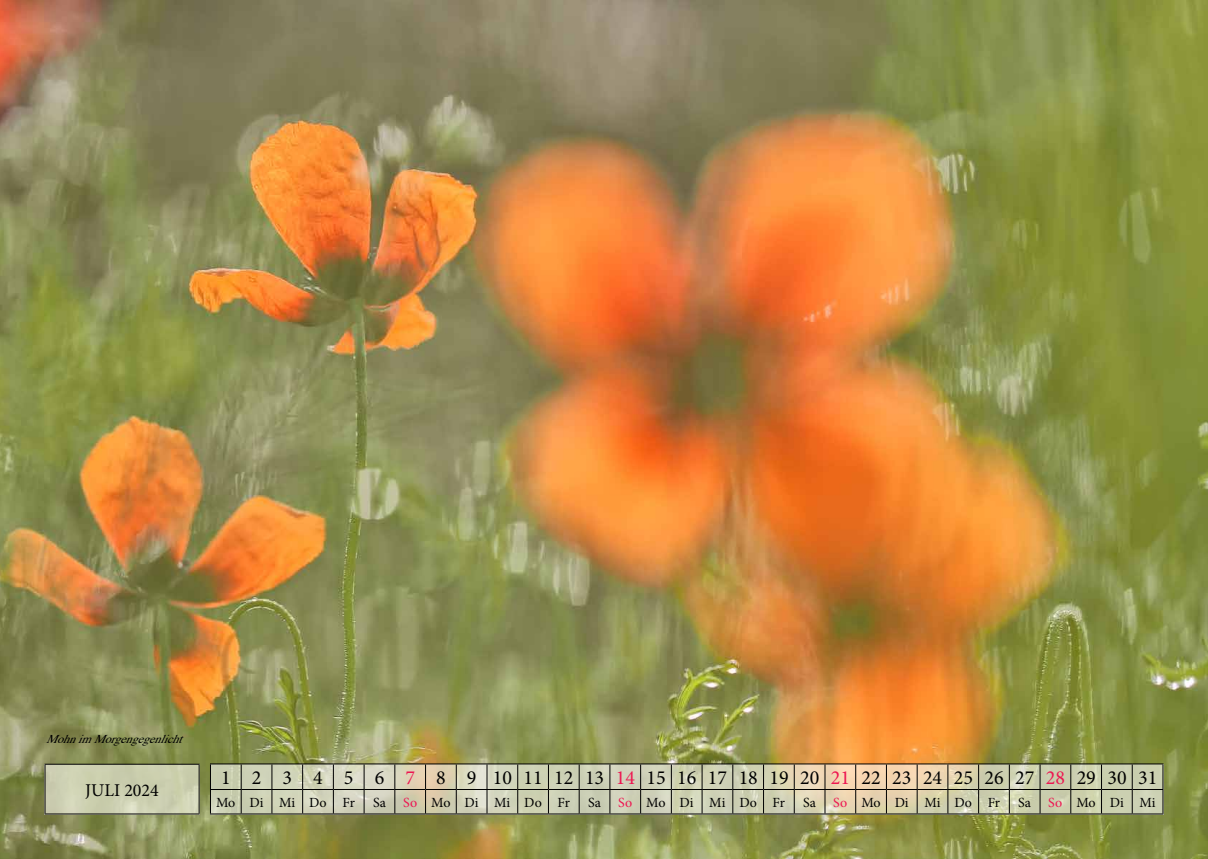
<style>
.page{position:relative;width:1208px;height:859px;background:#fff}
.page>*{position:absolute;margin:0;border:0;box-sizing:border-box;transform-origin:0 0}
.t1{font:20px "Minion Pro";color:#000}
.t2{font:18px "Minion Pro";color:#000}
.t3{font:14px "Minion Pro";color:#000}
.t4{font:italic 12px "Times";color:#000}
.s1{color:#ed1651}
</style>
<div class="page">
<img style="left:0;top:0;width:1208px;height:859px">
<svg style="left:211px;top:764px;width:951px;height:49px;background:#d0ceb1"></svg>
<div style="left:45px;top:764px;width:155px;height:50px;background:#cccfb0"></div>
<hr style="left:210px;top:763px;width:31px;height:1px;background:#000">
<hr style="left:241px;top:763px;width:31px;height:1px;background:#000">
<hr style="left:272px;top:763px;width:31px;height:1px;background:#000">
<hr style="left:303px;top:763px;width:30px;height:1px;background:#000">
<hr style="left:333px;top:763px;width:31px;height:1px;background:#000">
<hr style="left:364px;top:763px;width:31px;height:1px;background:#000">
<hr style="left:395px;top:763px;width:30px;height:1px;background:#000">
<hr style="left:425px;top:763px;width:31px;height:1px;background:#000">
<hr style="left:456px;top:763px;width:31px;height:1px;background:#000">
<hr style="left:487px;top:763px;width:31px;height:1px;background:#000">
<hr style="left:518px;top:763px;width:30px;height:1px;background:#000">
<hr style="left:548px;top:763px;width:31px;height:1px;background:#000">
<hr style="left:579px;top:763px;width:31px;height:1px;background:#000">
<hr style="left:610px;top:763px;width:30px;height:1px;background:#000">
<hr style="left:640px;top:763px;width:31px;height:1px;background:#000">
<hr style="left:671px;top:763px;width:31px;height:1px;background:#000">
<hr style="left:702px;top:763px;width:31px;height:1px;background:#000">
<hr style="left:733px;top:763px;width:30px;height:1px;background:#000">
<hr style="left:763px;top:763px;width:31px;height:1px;background:#000">
<hr style="left:794px;top:763px;width:31px;height:1px;background:#000">
<hr style="left:825px;top:763px;width:30px;height:1px;background:#000">
<hr style="left:855px;top:763px;width:31px;height:1px;background:#000">
<hr style="left:886px;top:763px;width:31px;height:1px;background:#000">
<hr style="left:917px;top:763px;width:31px;height:1px;background:#000">
<hr style="left:948px;top:763px;width:30px;height:1px;background:#000">
<hr style="left:978px;top:763px;width:31px;height:1px;background:#000">
<hr style="left:1009px;top:763px;width:31px;height:1px;background:#000">
<hr style="left:1040px;top:763px;width:30px;height:1px;background:#000">
<hr style="left:1070px;top:763px;width:31px;height:1px;background:#000">
<hr style="left:1101px;top:763px;width:31px;height:1px;background:#000">
<hr style="left:1132px;top:763px;width:31px;height:1px;background:#000">
<hr style="left:210px;top:789px;width:31px;height:1px;background:#000">
<svg style="left:210px;top:764px;width:1px;height:49px"></svg>
<hr style="left:241px;top:789px;width:31px;height:1px;background:#000">
<svg style="left:241px;top:764px;width:1px;height:49px"></svg>
<hr style="left:272px;top:789px;width:31px;height:1px;background:#000">
<svg style="left:271px;top:764px;width:1px;height:49px"></svg>
<hr style="left:303px;top:789px;width:30px;height:1px;background:#000">
<svg style="left:302px;top:764px;width:1px;height:49px"></svg>
<hr style="left:333px;top:789px;width:31px;height:1px;background:#000">
<svg style="left:333px;top:764px;width:1px;height:49px"></svg>
<hr style="left:364px;top:789px;width:31px;height:1px;background:#000">
<svg style="left:363px;top:764px;width:1px;height:49px"></svg>
<hr style="left:395px;top:789px;width:30px;height:1px;background:#000">
<svg style="left:394px;top:764px;width:1px;height:49px"></svg>
<hr style="left:425px;top:789px;width:31px;height:1px;background:#000">
<svg style="left:425px;top:764px;width:1px;height:49px"></svg>
<hr style="left:456px;top:789px;width:31px;height:1px;background:#000">
<svg style="left:456px;top:764px;width:1px;height:49px"></svg>
<hr style="left:487px;top:789px;width:31px;height:1px;background:#000">
<svg style="left:486px;top:764px;width:1px;height:49px"></svg>
<hr style="left:518px;top:789px;width:30px;height:1px;background:#000">
<svg style="left:517px;top:764px;width:1px;height:49px"></svg>
<hr style="left:548px;top:789px;width:31px;height:1px;background:#000">
<svg style="left:548px;top:764px;width:1px;height:49px"></svg>
<hr style="left:579px;top:789px;width:31px;height:1px;background:#000">
<svg style="left:578px;top:764px;width:1px;height:49px"></svg>
<hr style="left:610px;top:789px;width:30px;height:1px;background:#000">
<svg style="left:609px;top:764px;width:1px;height:49px"></svg>
<hr style="left:640px;top:789px;width:31px;height:1px;background:#000">
<svg style="left:640px;top:764px;width:1px;height:49px"></svg>
<hr style="left:671px;top:789px;width:31px;height:1px;background:#000">
<svg style="left:671px;top:764px;width:1px;height:49px"></svg>
<hr style="left:702px;top:789px;width:31px;height:1px;background:#000">
<svg style="left:701px;top:764px;width:1px;height:49px"></svg>
<hr style="left:733px;top:789px;width:30px;height:1px;background:#000">
<svg style="left:732px;top:764px;width:1px;height:49px"></svg>
<hr style="left:763px;top:789px;width:31px;height:1px;background:#000">
<svg style="left:763px;top:764px;width:1px;height:49px"></svg>
<hr style="left:794px;top:789px;width:31px;height:1px;background:#000">
<svg style="left:793px;top:764px;width:1px;height:49px"></svg>
<hr style="left:825px;top:789px;width:30px;height:1px;background:#000">
<svg style="left:824px;top:764px;width:1px;height:49px"></svg>
<hr style="left:855px;top:789px;width:31px;height:1px;background:#000">
<svg style="left:855px;top:764px;width:1px;height:49px"></svg>
<hr style="left:886px;top:789px;width:31px;height:1px;background:#000">
<svg style="left:886px;top:764px;width:1px;height:49px"></svg>
<hr style="left:917px;top:789px;width:31px;height:1px;background:#000">
<svg style="left:916px;top:764px;width:1px;height:49px"></svg>
<hr style="left:948px;top:789px;width:30px;height:1px;background:#000">
<svg style="left:947px;top:764px;width:1px;height:49px"></svg>
<hr style="left:978px;top:789px;width:31px;height:1px;background:#000">
<svg style="left:978px;top:764px;width:1px;height:49px"></svg>
<hr style="left:1009px;top:789px;width:31px;height:1px;background:#000">
<svg style="left:1008px;top:764px;width:1px;height:49px"></svg>
<hr style="left:1040px;top:789px;width:30px;height:1px;background:#000">
<svg style="left:1039px;top:764px;width:1px;height:49px"></svg>
<hr style="left:1070px;top:789px;width:31px;height:1px;background:#000">
<svg style="left:1070px;top:764px;width:1px;height:49px"></svg>
<hr style="left:1101px;top:789px;width:31px;height:1px;background:#000">
<svg style="left:1101px;top:764px;width:1px;height:49px"></svg>
<hr style="left:1132px;top:789px;width:31px;height:1px;background:#000">
<svg style="left:1131px;top:764px;width:1px;height:49px"></svg>
<svg style="left:1162px;top:764px;width:1px;height:49px"></svg>
<hr style="left:210px;top:813px;width:31px;height:1px;background:#000">
<hr style="left:241px;top:813px;width:31px;height:1px;background:#000">
<hr style="left:272px;top:813px;width:31px;height:1px;background:#000">
<hr style="left:303px;top:813px;width:30px;height:1px;background:#000">
<hr style="left:333px;top:813px;width:31px;height:1px;background:#000">
<hr style="left:364px;top:813px;width:31px;height:1px;background:#000">
<hr style="left:395px;top:813px;width:30px;height:1px;background:#000">
<hr style="left:425px;top:813px;width:31px;height:1px;background:#000">
<hr style="left:456px;top:813px;width:31px;height:1px;background:#000">
<hr style="left:487px;top:813px;width:31px;height:1px;background:#000">
<hr style="left:518px;top:813px;width:30px;height:1px;background:#000">
<hr style="left:548px;top:813px;width:31px;height:1px;background:#000">
<hr style="left:579px;top:813px;width:31px;height:1px;background:#000">
<hr style="left:610px;top:813px;width:30px;height:1px;background:#000">
<hr style="left:640px;top:813px;width:31px;height:1px;background:#000">
<hr style="left:671px;top:813px;width:31px;height:1px;background:#000">
<hr style="left:702px;top:813px;width:31px;height:1px;background:#000">
<hr style="left:733px;top:813px;width:30px;height:1px;background:#000">
<hr style="left:763px;top:813px;width:31px;height:1px;background:#000">
<hr style="left:794px;top:813px;width:31px;height:1px;background:#000">
<hr style="left:825px;top:813px;width:30px;height:1px;background:#000">
<hr style="left:855px;top:813px;width:31px;height:1px;background:#000">
<hr style="left:886px;top:813px;width:31px;height:1px;background:#000">
<hr style="left:917px;top:813px;width:31px;height:1px;background:#000">
<hr style="left:948px;top:813px;width:30px;height:1px;background:#000">
<hr style="left:978px;top:813px;width:31px;height:1px;background:#000">
<hr style="left:1009px;top:813px;width:31px;height:1px;background:#000">
<hr style="left:1040px;top:813px;width:30px;height:1px;background:#000">
<hr style="left:1070px;top:813px;width:31px;height:1px;background:#000">
<hr style="left:1101px;top:813px;width:31px;height:1px;background:#000">
<hr style="left:1132px;top:813px;width:31px;height:1px;background:#000">
<hr style="left:45px;top:764px;width:155px;height:1px;background:#000">
<hr style="left:45px;top:765px;width:1px;height:48px;background:#000">
<hr style="left:199px;top:765px;width:1px;height:48px;background:#000">
<hr style="left:45px;top:813px;width:155px;height:1px;background:#000">
<p class="t4" style="left:46px;top:728px;width:146px">MohnimMorgengegenlicht</p>
<p class="t2" style="left:85px;top:778px;width:75px">JULI 2024</p>
<h1 class="t1" style="left:221px;top:764px;width:937px">1 2 3 4 5 6 <span class="s1">7</span> 8 9 10111213<span class="s1">14</span>151617181920<span class="s1">21</span>222324252627<span class="s1">28</span>293031</h1>
<p class="t3" style="left:216px;top:793px;width:140px">Mo Di Mi Do Fr</p>
<p class="t3" style="left:373px;top:793px;width:198px">Sa <span class="s1">So</span> Mo Di Mi Do Fr</p>
<p class="t3" style="left:588px;top:793px;width:198px">Sa <span class="s1">So</span> Mo Di Mi Do Fr</p>
<p class="t3" style="left:803px;top:793px;width:198px">Sa <span class="s1">So</span> Mo Di Mi Do Fr</p>
<p class="t3" style="left:1018px;top:793px;width:139px">Sa <span class="s1">So</span> Mo Di Mi</p>
</div>
